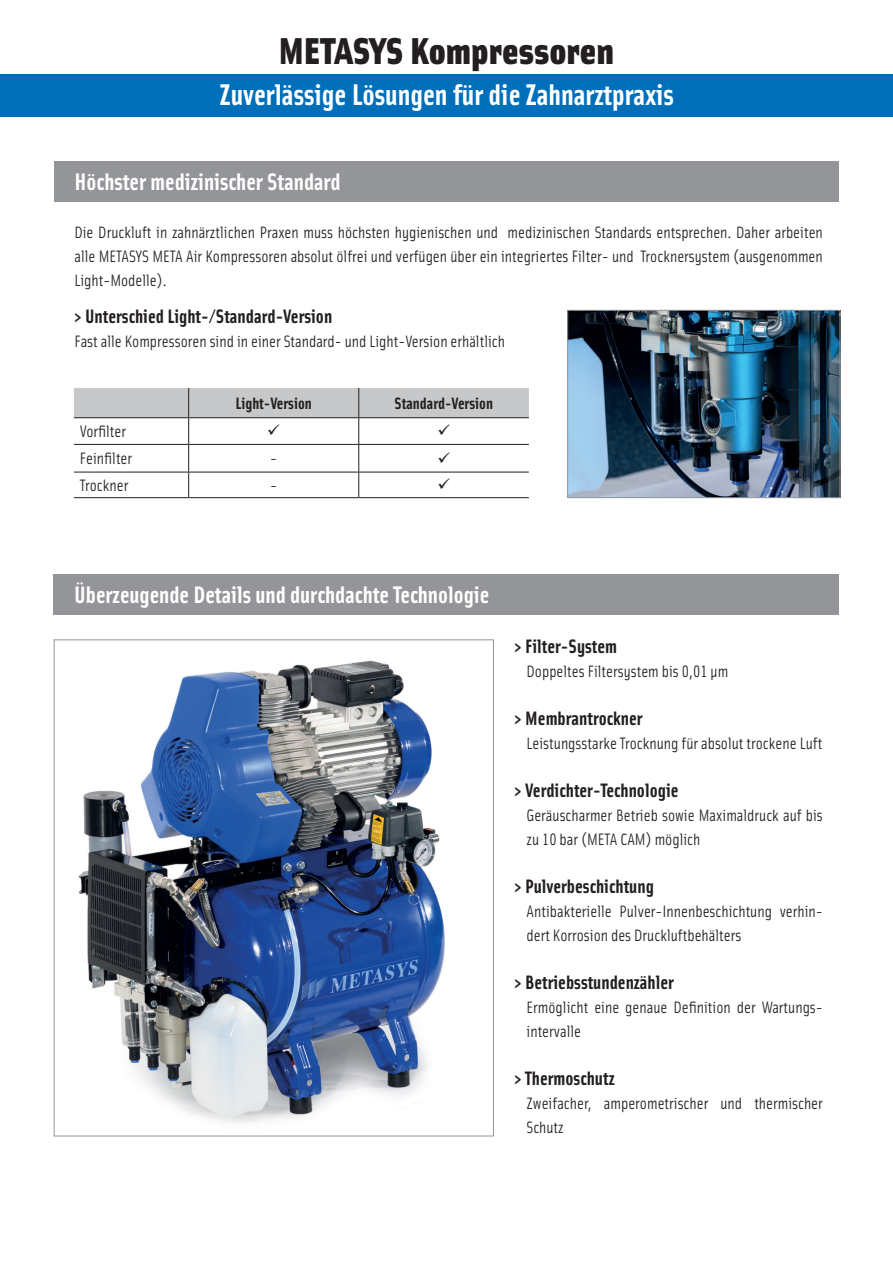
<style>
.page{position:relative;width:893px;height:1263px;background:#fff}
.page>*{position:absolute;margin:0;border:0;box-sizing:border-box;transform-origin:0 0}
.t1{font:37.5px "Solex Black Lining";color:#231f20}
.t2{font:30px "Solex Bold Lining";color:#fff}
.t3{font:24px "Solex Bold Lining";color:#fff}
.t4{font:19.5px "Solex Bold Lining";color:#231f20}
.t5{font:16.5px/24px "Solex Regular Lining";color:#231f20}
.t6{font:16.5px "Solex Bold Lining";color:#231f20}
</style>
<div class="page">
<div style="left:0;top:74px;width:893px;height:43px;background:#006fba"></div>
<div style="left:54px;top:162px;width:785px;height:40px;background:#939598"></div>
<img style="left:78px;top:660px;width:367px;height:463px">
<div style="left:54px;top:574px;width:785px;height:41px;background:#939598"></div>
<img style="left:569px;top:312px;width:269px;height:184px">
<div style="left:567px;top:310px;width:273px;height:188px;border:1px solid #939598"></div>
<hr style="left:74px;top:497px;width:115px;height:1px;background:#231f20">
<hr style="left:189px;top:497px;width:170px;height:1px;background:#231f20">
<hr style="left:359px;top:497px;width:170px;height:1px;background:#231f20">
<svg style="left:74px;top:388px;width:455px;height:109px"></svg>
<h1 class="t1" style="left:279px;top:24px;width:337px">METASYS Kompressoren</h1>
<h2 class="t2" style="left:220px;top:75px;width:455px">Zuverlässige Lösungen für die Zahnarztpraxis</h2>
<h3 class="t3" style="left:75px;top:166px;width:268px">Höchster medizinischer Standard</h3>
<p class="t5" style="left:74px;top:220px;width:750px;text-align:justify">Die Druckluft in zahnärztlichen Praxen muss höchsten hygienischen und medizinischen Standards entsprechen. Daher arbeiten alle METASYS META Air Kompressoren absolut ölfrei und verfügen über ein integriertes Filter- und Trocknersystem (ausgenommen Light-Modelle).</p>
<p class="t4" style="left:74px;top:304px;width:259px">&gt; Unterschied Light-/Standard-Version</p>
<p class="t5" style="left:74px;top:329px;width:432px">Fast alle Kompressoren sind in einer Standard- und Light-Version erhältlich</p>
<p class="t6" style="left:236px;top:392px;width:78px">Light-Version</p>
<p class="t6" style="left:395px;top:392px;width:100px">Standard-Version</p>
<p class="t5" style="left:80px;top:418px;width:48px">Vorfilter</p>
<p class="t5" style="left:80px;top:446px;width:54px">Feinfilter</p>
<p class="t5" style="left:270px;top:446px;width:8px">-</p>
<p class="t5" style="left:80px;top:472px;width:50px">Trockner</p>
<p class="t5" style="left:270px;top:472px;width:8px">-</p>
<h3 class="t3" style="left:74px;top:579px;width:417px">Überzeugende Details und durchdachte Technologie</h3>
<p class="t4" style="left:514px;top:633px;width:104px">&gt; Filter-System</p>
<p class="t5" style="left:526px;top:658px;width:203px">Doppeltes Filtersystem bis 0,01 µm</p>
<p class="t4" style="left:514px;top:705px;width:129px">&gt; Membrantrockner</p>
<p class="t5" style="left:526px;top:730px;width:297px">Leistungsstarke Trocknung für absolut trockene Luft</p>
<p class="t4" style="left:514px;top:777px;width:165px">&gt; Verdichter-Technologie</p>
<p class="t5" style="left:526px;top:802px;width:298px">Geräuscharmer Betrieb sowie Maximaldruck auf bis zu 10 bar (META CAM) möglich</p>
<p class="t4" style="left:514px;top:873px;width:141px">&gt; Pulverbeschichtung</p>
<p class="t5" style="left:526px;top:898px;width:298px">Antibakterielle Pulver-Innenbeschichtung verhin&shy;dert Korrosion des Druckluftbehälters</p>
<p class="t4" style="left:514px;top:969px;width:161px">&gt; Betriebsstundenzähler</p>
<p class="t5" style="left:526px;top:994px;width:298px">Ermöglicht eine genaue Definition der Wartungs&shy;intervalle</p>
<p class="t4" style="left:514px;top:1065px;width:102px">&gt; Thermoschutz</p>
<p class="t5" style="left:526px;top:1090px;width:298px">Zweifacher, amperometrischer und thermischer<br>Schutz</p>
</div>
